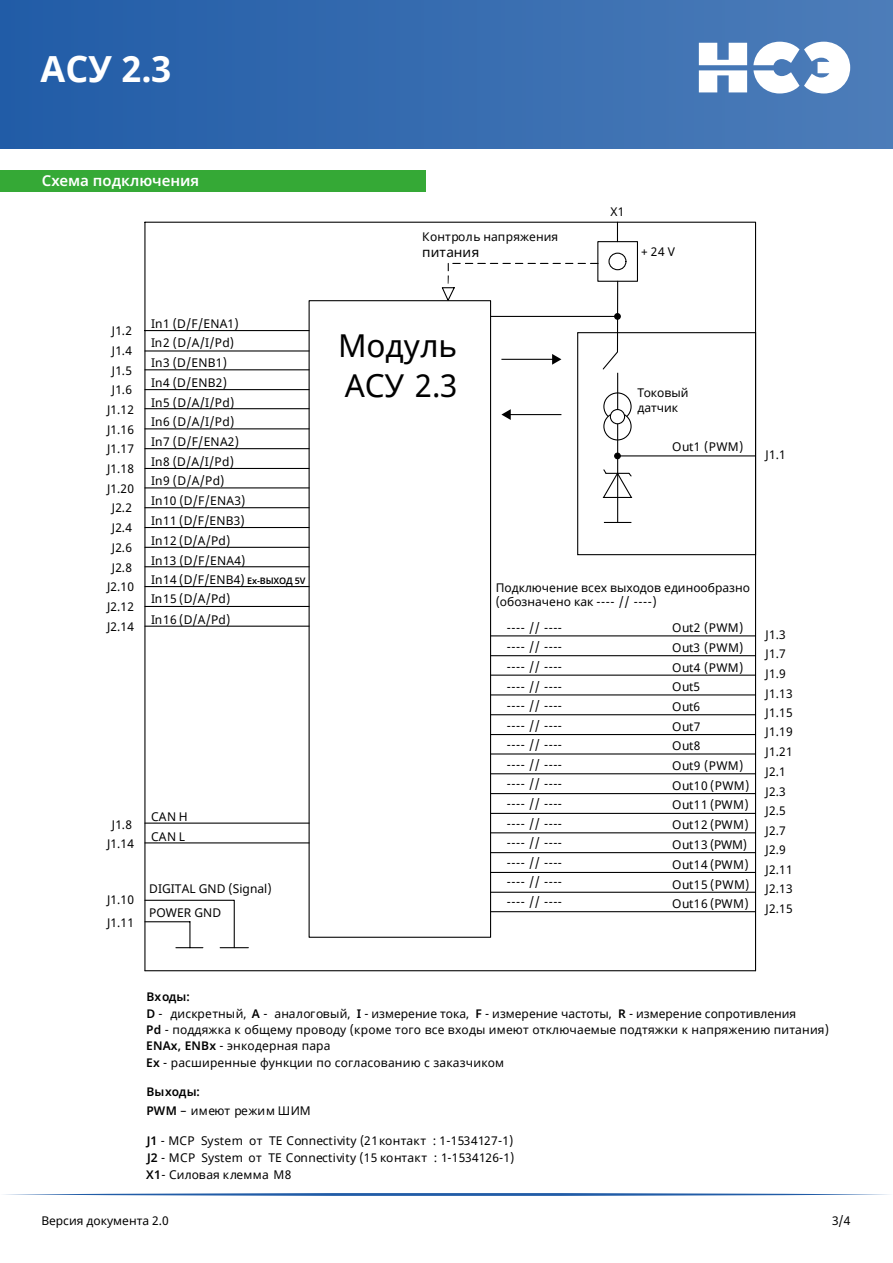
<style>
.page{position:relative;width:893px;height:1263px;background:#fff}
.page>*{position:absolute;margin:0;border:0;box-sizing:border-box;transform-origin:0 0}
.t1{font:700 36px "Noto Sans";color:#fff}
.t2{font:31.5px/40.5px "Noto Sans";color:#000}
.t3{font:600 15px "Noto Sans";color:#fff}
.t4{font:13.5px "Noto Sans";letter-spacing:-.005em;color:#000}
.t5{font:12px/19.8px "Noto Sans";letter-spacing:.015em;color:#000}
.s1{font-weight:600;font-size:9px}
.s2{font-weight:600}
</style>
<div class="page">
<div style="left:0;top:0;width:893px;height:148px;background:linear-gradient(to right,#215ca7,#4d7db9)"></div>
<div style="left:0;top:170px;width:425px;height:21px;background:#35a936"></div>
<svg style="left:699px;top:43px;width:48px;height:49px"></svg>
<svg style="left:753px;top:42px;width:97px;height:51px"></svg>
<svg style="left:4px;top:1193px;width:885px;height:3px;background:#6e94c5"></svg>
<svg style="left:144px;top:221px;width:613px;height:751px"></svg>
<hr style="left:145px;top:970px;width:610px;height:1px;background:#000">
<hr style="left:145px;top:369px;width:164px;height:1px;background:#000">
<hr style="left:145px;top:389px;width:164px;height:1px;background:#000">
<hr style="left:145px;top:408px;width:164px;height:1px;background:#000">
<hr style="left:145px;top:428px;width:164px;height:1px;background:#000">
<hr style="left:145px;top:448px;width:164px;height:1px;background:#000">
<hr style="left:145px;top:468px;width:164px;height:1px;background:#000">
<hr style="left:145px;top:487px;width:164px;height:1px;background:#000">
<hr style="left:145px;top:507px;width:164px;height:1px;background:#000">
<hr style="left:145px;top:527px;width:164px;height:1px;background:#000">
<hr style="left:145px;top:547px;width:164px;height:1px;background:#000">
<hr style="left:145px;top:566px;width:164px;height:1px;background:#000">
<hr style="left:145px;top:822px;width:164px;height:2px;background:#000">
<hr style="left:145px;top:842px;width:164px;height:1px;background:#000">
<div style="left:598px;top:242px;width:39px;height:39px;background:#fff"></div>
<div style="left:597px;top:241px;width:41px;height:41px;border:1px solid #000"></div>
<hr style="left:145px;top:586px;width:164px;height:1px;background:#000">
<hr style="left:145px;top:626px;width:164px;height:1px;background:#000">
<hr style="left:491px;top:655px;width:264px;height:1px;background:#000">
<hr style="left:491px;top:675px;width:264px;height:1px;background:#000">
<hr style="left:491px;top:694px;width:264px;height:1px;background:#000">
<hr style="left:491px;top:714px;width:264px;height:1px;background:#000">
<hr style="left:491px;top:734px;width:264px;height:1px;background:#000">
<hr style="left:491px;top:753px;width:264px;height:1px;background:#000">
<hr style="left:491px;top:773px;width:264px;height:1px;background:#000">
<hr style="left:491px;top:793px;width:264px;height:1px;background:#000">
<hr style="left:491px;top:813px;width:264px;height:1px;background:#000">
<hr style="left:491px;top:832px;width:264px;height:1px;background:#000">
<hr style="left:491px;top:852px;width:264px;height:1px;background:#000">
<hr style="left:491px;top:872px;width:264px;height:1px;background:#000">
<hr style="left:491px;top:892px;width:264px;height:1px;background:#000">
<hr style="left:491px;top:911px;width:264px;height:1px;background:#000">
<hr style="left:491px;top:635px;width:264px;height:1px;background:#000">
<hr style="left:145px;top:606px;width:164px;height:1px;background:#000">
<svg style="left:617px;top:222px;width:1px;height:20px"></svg>
<hr style="left:145px;top:350px;width:164px;height:1px;background:#000">
<div style="left:577px;top:332px;width:179px;height:223px;border:1px solid #000"></div>
<hr style="left:617px;top:424px;width:1px;height:98px;background:#000">
<hr style="left:617px;top:373px;width:1px;height:37px;background:#000">
<svg style="left:604px;top:522px;width:27px;height:1px"></svg>
<svg style="left:603px;top:392px;width:29px;height:49px"></svg>
<div style="left:610px;top:409px;width:15px;height:15px;border:1px solid #000;border-radius:50%"></div>
<svg style="left:602px;top:468px;width:31px;height:30px"></svg>
<hr style="left:617px;top:455px;width:138px;height:1px;background:#000">
<div style="left:614px;top:453px;width:7px;height:6px;border:1px solid #000;border-radius:50%"></div>
<svg style="left:441px;top:252px;width:186px;height:118px"></svg>
<hr style="left:509px;top:414px;width:52px;height:1px;background:#000">
<svg style="left:501px;top:409px;width:10px;height:11px"></svg>
<svg style="left:144px;top:899px;width:104px;height:50px"></svg>
<h1 class="t1" style="left:40px;top:43px;width:132px">АСУ 2.3</h1>
<p class="t3" style="left:42px;top:172px;width:159px">Схема подключения</p>
<p class="t5" style="left:107px;top:321px;width:29px;text-align:center">J1.2<br>J1.4<br>J1.5<br>J1.6<br>J1.12<br>J1.16<br>J1.17<br>J1.18<br>J1.20<br>J2.2<br>J2.4<br>J2.6<br>J2.8</p>
<p class="t5" style="left:107px;top:598px;width:29px">J2.12</p>
<p class="t5" style="left:107px;top:577px;width:29px">J2.10</p>
<p class="t5" style="left:107px;top:617px;width:29px">J2.14</p>
<p class="t5" style="left:151px;top:314px;width:156px">In1 (D/F/ENA1)<br>In2 (D/A/I/Pd)<br>In3 (D/ENB1)<br>In4 (D/ENB2)<br>In5 (D/A/I/Pd)<br>In6 (D/A/I/Pd)<br>In7 (D/F/ENA2)<br>In8 (D/A/I/Pd)<br>In9 (D/A/Pd)<br>In10 (D/F/ENA3)<br>In11 (D/F/ENB3)<br>In12 (D/A/Pd)<br>In13 (D/F/ENA4)<br>In14 (D/F/ENB4) <span class="s1">Ex-ВЫХОД 5V</span></p>
<p class="t5" style="left:151px;top:610px;width:81px">In16 (D/A/Pd)</p>
<p class="t5" style="left:151px;top:590px;width:81px">In15 (D/A/Pd)</p>
<p class="t5" style="left:107px;top:815px;width:29px;text-align:center">J1.8<br>J1.14</p>
<p class="t5" style="left:107px;top:890px;width:29px">J1.10</p>
<p class="t5" style="left:107px;top:913px;width:29px">J1.11</p>
<p class="t5" style="left:151px;top:808px;width:38px">CAN H<br>CAN L</p>
<p class="t5" style="left:149px;top:880px;width:124px">DIGITAL GND (Signal)</p>
<p class="t5" style="left:149px;top:903px;width:73px">POWER GND</p>
<p class="t5" style="left:422px;top:227px;width:137px">Контроль напряжения</p>
<p class="t4" style="left:422px;top:243px;width:58px">питания</p>
<h2 class="t2" style="left:338px;top:326px;width:121px">Модуль<br>АСУ 2.3</h2>
<p class="t5" style="left:610px;top:203px;width:15px">X1</p>
<p class="t5" style="left:641px;top:242px;width:36px">+24V</p>
<p class="t5" style="left:637px;top:386px;width:52px;line-height:14.4px">Токовый датчик</p>
<p class="t5" style="left:672px;top:438px;width:73px">Out1 (PWM)</p>
<p class="t5" style="left:766px;top:445px;width:22px">J1.1</p>
<p class="t5" style="left:496px;top:580px;width:256px;line-height:14.4px">Подключение всех выходов единообразно (обозначено как ---- // ----)</p>
<p class="t5" style="left:507px;top:618px;width:57px;text-align:justify">---- // ---- ---- // ---- ---- // ---- ---- // ---- ---- // ---- ---- // ---- ---- // ---- ---- // ---- ---- // ---- ---- // ---- ---- // ---- ---- // ---- ---- // ---- ---- // ---- ---- // ----</p>
<p class="t5" style="left:672px;top:618px;width:73px">Out2 (PWM)</p>
<p class="t5" style="left:672px;top:638px;width:79px">Out3 (PWM)<br>Out4 (PWM)<br>Out5<br>Out6<br>Out7<br>Out8<br>Out9 (PWM)<br>Out10 (PWM)<br>Out11 (PWM)<br>Out12 (PWM)<br>Out13 (PWM)<br>Out14 (PWM)<br>Out15 (PWM)<br>Out16 (PWM)</p>
<p class="t5" style="left:766px;top:625px;width:22px">J1.3</p>
<p class="t5" style="left:766px;top:645px;width:29px">J1.7<br>J1.9<br>J1.13<br>J1.15<br>J1.19<br>J1.21<br>J2.1<br>J2.3<br>J2.5<br>J2.7<br>J2.9<br>J2.11<br>J2.13<br>J2.15</p>
<p class="t5" style="left:146px;top:988px;width:684px;line-height:16.5px"><span class="s2">Входы:<br>D</span> - дискретный, <span class="s2">A</span> - аналоговый, <span class="s2">I</span> - измерение тока, <span class="s2">F</span> - измерение частоты, <span class="s2">R</span> - измерение сопротивления<br><span class="s2">Pd</span> - поддяжка к общему проводу (кроме того все входы имеют отключаемые подтяжки к напряжению питания)<br><span class="s2">ENAx, ENBx</span> - энкодерная пара<br><span class="s2">Ex</span> - расширенные функции по согласованию с заказчиком</p>
<p class="t5" style="left:146px;top:1082px;width:166px;line-height:19.2px"><span class="s2">Выходы:<br>PWM</span> – имеют режим ШИМ</p>
<p class="t5" style="left:146px;top:1133px;width:370px;line-height:16.8px;text-align:justify"><span class="s2">J1</span> - MCP System от TE Connectivity (21контакт : 1-1534127-1)<br><span class="s2">J2</span> - MCP System от TE Connectivity (15 контакт : 1-1534126-1)<br><span class="s2">X1</span>- Силовая клемма M8</p>
<p class="t5" style="left:41px;top:1211px;width:129px">Версия документа 2.0</p>
<p class="t5" style="left:832px;top:1211px;width:20px">3/4</p>
</div>
